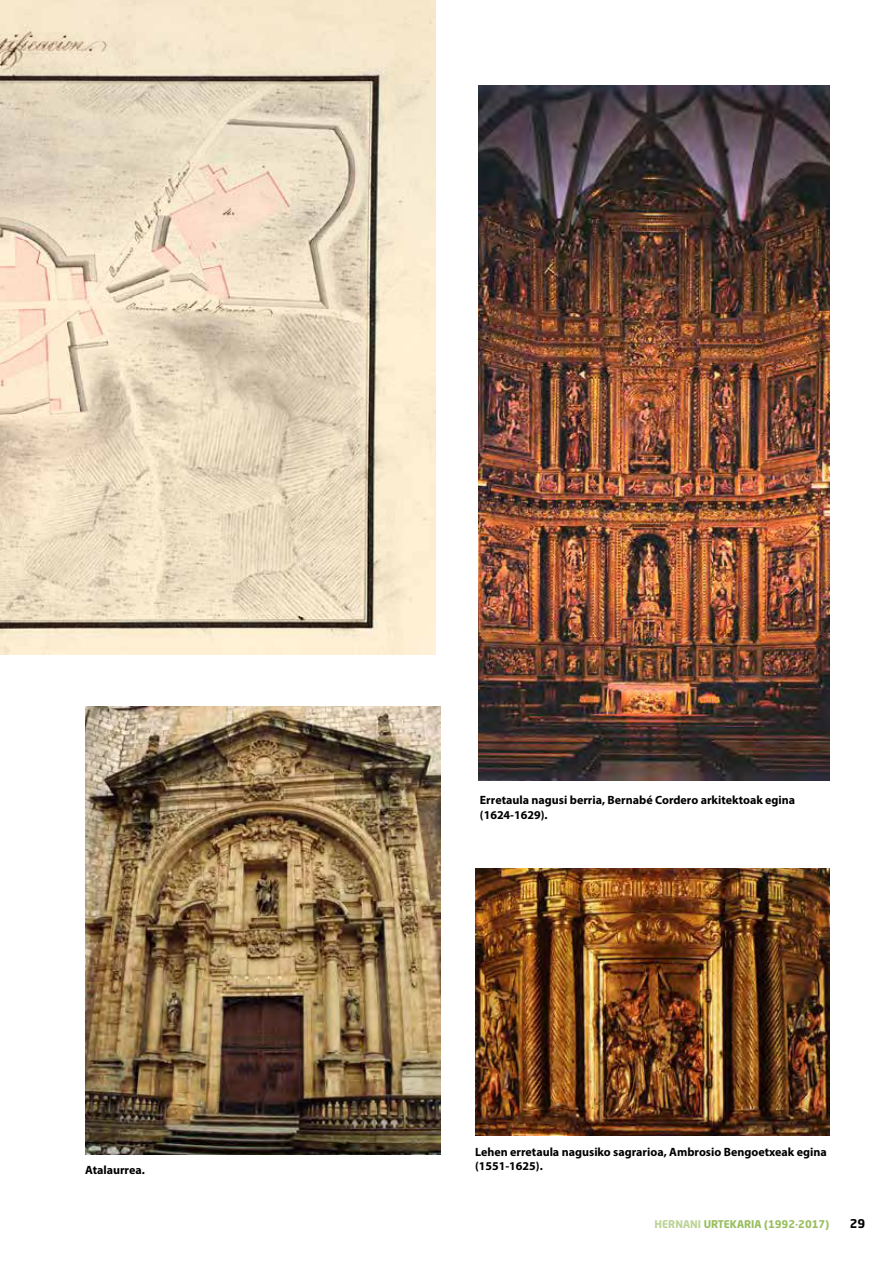
<style>
.page{position:relative;width:893px;height:1263px;background:#fff}
.page>*{position:absolute;margin:0;border:0;box-sizing:border-box;transform-origin:0 0}
.t1{font:700 12px/14.4px "Myriad Pro";color:#000}
.t2{font:700 12px "Neo Sans W1 G";color:#000}
.t3{font:700 10.5px "Neo Sans W1 G";color:#98be5c}
.s1{color:#bcd395}
</style>
<div class="page">
<img style="left:0;top:0;width:436px;height:655px">
<img style="left:475px;top:869px;width:354px;height:267px">
<img style="left:478px;top:85px;width:351px;height:695px">
<img style="left:85px;top:707px;width:356px;height:447px">
<p class="t1" style="left:85px;top:1162px;width:61px">Atalaurrea.</p>
<p class="t1" style="left:480px;top:793px;width:317px">Erretaula nagusi berria, Bernabé Cordero arkitektoak egina (1624-1629).</p>
<p class="t1" style="left:475px;top:1144px;width:353px">Lehen erretaula nagusiko sagrarioa, Ambrosio Bengoetxeak egina (1551-1625).</p>
<p class="t3" style="left:654px;top:1217px;width:176px"><span class="s1">HERNANI</span> URTEKARIA (1992-2017)</p>
<p class="t2" style="left:850px;top:1215px;width:17px">29</p>
</div>
